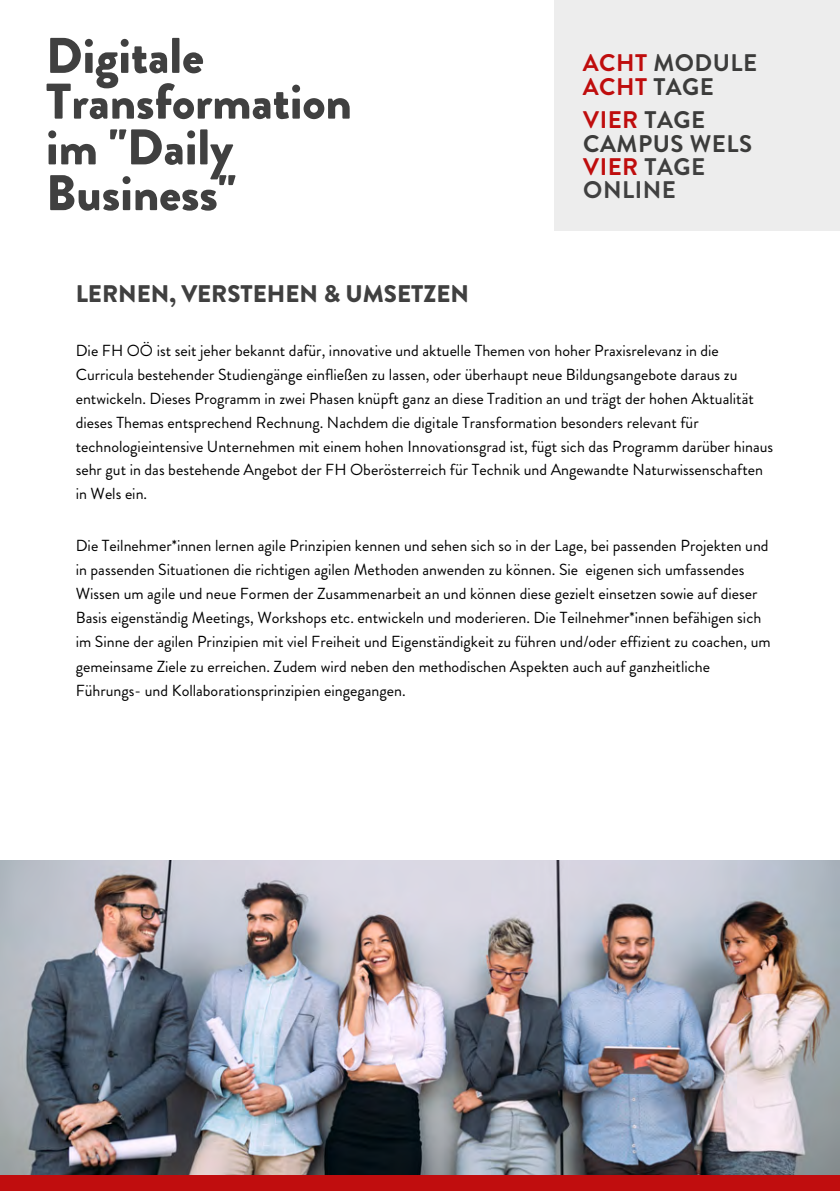
<style>
.page{position:relative;width:840px;height:1191px;background:#fff}
.page>*{position:absolute;margin:0;border:0;box-sizing:border-box;transform-origin:0 0}
.t1{font:900 50px/45.8px "Brandon Grotesque";letter-spacing:-.005em;color:#404040}
.t2{font:700 24px/23.4px "Brandon Grotesque";letter-spacing:.02em;color:#3c3c3b}
.t3{font:900 24px "Brandon Grotesque";color:#404040}
.t4{font:16px/23.8px "Brandon Grotesque";color:#000}
.s1{color:#bf0d0d}
.s2{color:#404040}
</style>
<div class="page">
<div style="left:0;top:1174px;width:839px;height:17px;background:#c00d0e"></div>
<div style="left:554px;top:0;width:285px;height:231px;background:#ededed"></div>
<img style="left:0;top:861px;width:839px;height:313px">
<h1 class="t1" style="left:46px;top:33px;width:307px">Digitale<br>Transformation im "Daily<br>Business"</h1>
<h2 class="t2" style="left:582px;top:51px;width:176px"><span class="s1">ACHT</span> MODULE<br><span class="s1">ACHT</span> TAGE</h2>
<h2 class="t2" style="left:583px;top:109px;width:170px"><span class="s1">VIER</span> TAGE<br>CAMPUS WELS<br><span class="s1">VIER</span> <span class="s2">TAGE<br>ONLINE</span></h2>
<h2 class="t3" style="left:76px;top:277px;width:394px">LERNEN, VERSTEHEN &amp; UMSETZEN</h2>
<p class="t4" style="left:76px;top:339px;width:698px">Die FH OÖ ist seit jeher bekannt dafür, innovative und aktuelle Themen von hoher Praxisrelevanz in die Curricula bestehender Studiengänge einfließen zu lassen, oder überhaupt neue Bildungsangebote daraus zu entwickeln. Dieses Programm in zwei Phasen knüpft ganz an diese Tradition an und trägt der hohen Aktualität dieses Themas entsprechend Rechnung. Nachdem die digitale Transformation besonders relevant für technologieintensive Unternehmen mit einem hohen Innovationsgrad ist, fügt sich das Programm darüber hinaus sehr gut in das bestehende Angebot der FH Oberösterreich für Technik und Angewandte Naturwissenschaften in Wels ein.</p>
<p class="t4" style="left:76px;top:534px;width:696px">Die Teilnehmer*innen lernen agile Prinzipien kennen und sehen sich so in der Lage, bei passenden Projekten und in passenden Situationen die richtigen agilen Methoden anwenden zu können. Sie eigenen sich umfassendes Wissen um agile und neue Formen der Zusammenarbeit an und können diese gezielt einsetzen sowie auf dieser Basis eigenständig Meetings, Workshops etc. entwickeln und moderieren. Die Teilnehmer*innen befähigen sich im Sinne der agilen Prinzipien mit viel Freiheit und Eigenständigkeit zu führen und/oder effizient zu coachen, um gemeinsame Ziele zu erreichen. Zudem wird neben den methodischen Aspekten auch auf ganzheitliche Führungs- und Kollaborationsprinzipien eingegangen.</p>
</div>
